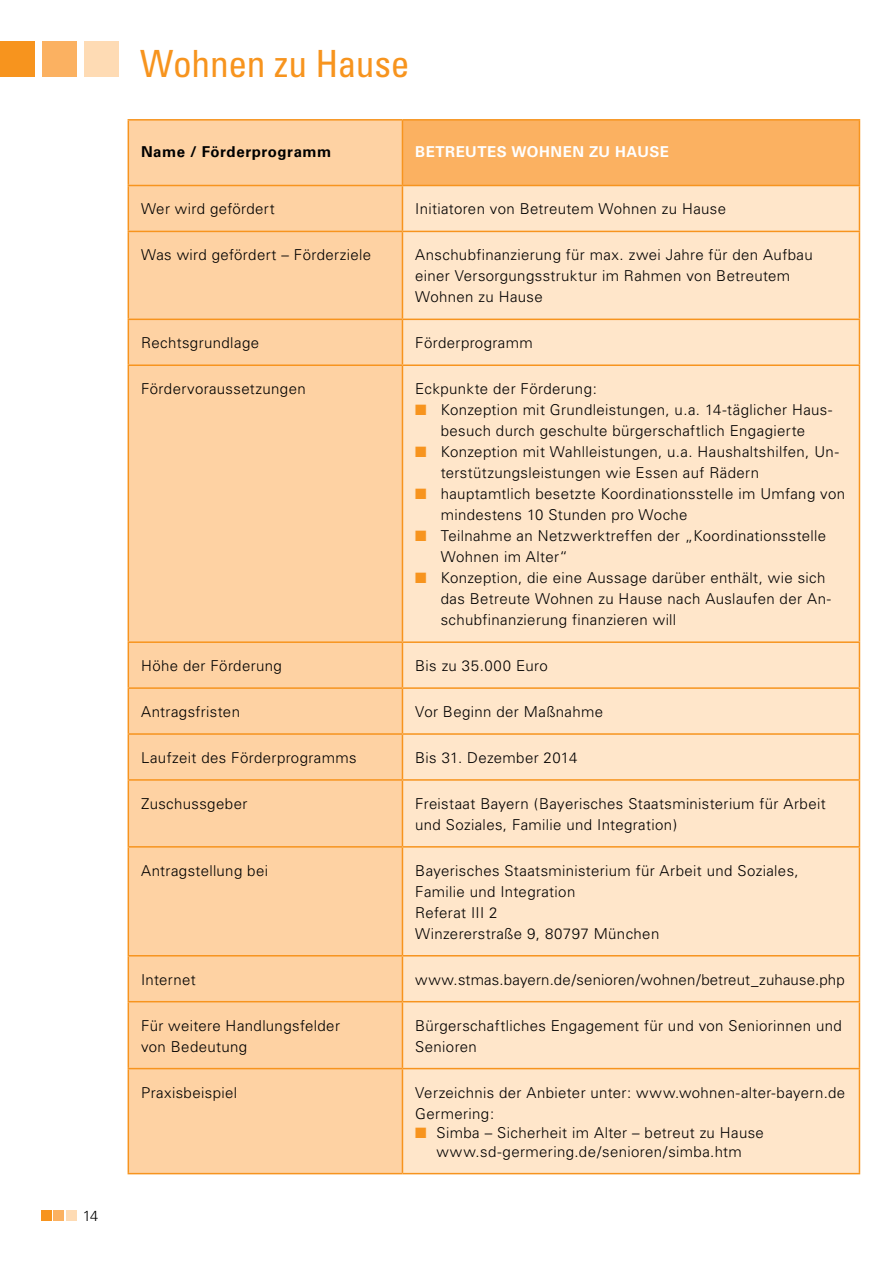
<style>
.page{position:relative;width:893px;height:1263px;background:#fff}
.page>*{position:absolute;margin:0;border:0;box-sizing:border-box;transform-origin:0 0}
.t1{font:condensed 37.5px "Univers";letter-spacing:-.01em;color:#f7941e}
.t2{font:300 15px/21px "Univers";letter-spacing:.025em;color:#000}
.t3{font:700 15px "Univers";letter-spacing:.035em;color:#fff}
.t4{font:700 15px "Univers";letter-spacing:.035em;color:#000}
.t5{font:300 14.55px "Univers";color:#000}
.s1{color:#f7941e}
</style>
<div class="page">
<div style="left:0;top:42px;width:34px;height:35px;background:#f7941e"></div>
<div style="left:42px;top:42px;width:34px;height:35px;background:#fbb161"></div>
<div style="left:84px;top:42px;width:35px;height:35px;background:#fedbb4"></div>
<div style="left:41px;top:1210px;width:10px;height:11px;background:#f7941e"></div>
<div style="left:54px;top:1210px;width:10px;height:11px;background:#fbb161"></div>
<div style="left:66px;top:1210px;width:11px;height:11px;background:#fedbb4"></div>
<div style="left:129px;top:121px;width:273px;height:1052px;background:#fed2a3"></div>
<div style="left:402px;top:120px;width:457px;height:65px;background:#fbb161"></div>
<div style="left:403px;top:186px;width:456px;height:987px;background:#ffe6ca"></div>
<hr style="left:128px;top:119px;width:274px;height:2px;background:#f7941e">
<hr style="left:128px;top:121px;width:1px;height:64px;background:#f7941e">
<hr style="left:402px;top:119px;width:458px;height:2px;background:#f7941e">
<hr style="left:402px;top:121px;width:1px;height:64px;background:#f7941e">
<hr style="left:859px;top:121px;width:1px;height:64px;background:#f7941e">
<hr style="left:128px;top:185px;width:274px;height:1px;background:#f7941e">
<hr style="left:128px;top:186px;width:1px;height:45px;background:#f7941e">
<hr style="left:402px;top:185px;width:458px;height:1px;background:#f7941e">
<hr style="left:402px;top:186px;width:1px;height:45px;background:#f7941e">
<hr style="left:859px;top:186px;width:1px;height:45px;background:#f7941e">
<hr style="left:128px;top:231px;width:274px;height:1px;background:#f7941e">
<hr style="left:128px;top:232px;width:1px;height:87px;background:#f7941e">
<hr style="left:402px;top:231px;width:458px;height:1px;background:#f7941e">
<hr style="left:402px;top:232px;width:1px;height:87px;background:#f7941e">
<hr style="left:859px;top:232px;width:1px;height:87px;background:#f7941e">
<hr style="left:128px;top:319px;width:274px;height:1px;background:#f7941e">
<hr style="left:128px;top:320px;width:1px;height:44px;background:#f7941e">
<hr style="left:402px;top:319px;width:458px;height:1px;background:#f7941e">
<hr style="left:402px;top:320px;width:1px;height:44px;background:#f7941e">
<hr style="left:859px;top:320px;width:1px;height:44px;background:#f7941e">
<hr style="left:128px;top:364px;width:274px;height:2px;background:#f7941e">
<hr style="left:128px;top:366px;width:1px;height:275px;background:#f7941e">
<hr style="left:402px;top:364px;width:458px;height:2px;background:#f7941e">
<hr style="left:402px;top:366px;width:1px;height:275px;background:#f7941e">
<hr style="left:859px;top:366px;width:1px;height:275px;background:#f7941e">
<hr style="left:128px;top:641px;width:274px;height:2px;background:#f7941e">
<hr style="left:128px;top:643px;width:1px;height:44px;background:#f7941e">
<hr style="left:402px;top:641px;width:458px;height:2px;background:#f7941e">
<hr style="left:402px;top:643px;width:1px;height:44px;background:#f7941e">
<hr style="left:859px;top:643px;width:1px;height:44px;background:#f7941e">
<hr style="left:128px;top:687px;width:274px;height:2px;background:#f7941e">
<hr style="left:128px;top:689px;width:1px;height:44px;background:#f7941e">
<hr style="left:402px;top:687px;width:458px;height:2px;background:#f7941e">
<hr style="left:402px;top:689px;width:1px;height:44px;background:#f7941e">
<hr style="left:859px;top:689px;width:1px;height:44px;background:#f7941e">
<hr style="left:128px;top:733px;width:274px;height:2px;background:#f7941e">
<hr style="left:128px;top:735px;width:1px;height:44px;background:#f7941e">
<hr style="left:402px;top:733px;width:458px;height:2px;background:#f7941e">
<hr style="left:402px;top:735px;width:1px;height:44px;background:#f7941e">
<hr style="left:859px;top:735px;width:1px;height:44px;background:#f7941e">
<hr style="left:128px;top:779px;width:274px;height:2px;background:#f7941e">
<hr style="left:128px;top:781px;width:1px;height:65px;background:#f7941e">
<hr style="left:402px;top:779px;width:458px;height:2px;background:#f7941e">
<hr style="left:402px;top:781px;width:1px;height:65px;background:#f7941e">
<hr style="left:859px;top:781px;width:1px;height:65px;background:#f7941e">
<hr style="left:128px;top:846px;width:274px;height:1px;background:#f7941e">
<hr style="left:128px;top:847px;width:1px;height:108px;background:#f7941e">
<hr style="left:402px;top:846px;width:458px;height:1px;background:#f7941e">
<hr style="left:402px;top:847px;width:1px;height:108px;background:#f7941e">
<hr style="left:859px;top:847px;width:1px;height:108px;background:#f7941e">
<hr style="left:128px;top:955px;width:274px;height:1px;background:#f7941e">
<hr style="left:128px;top:956px;width:1px;height:45px;background:#f7941e">
<hr style="left:402px;top:955px;width:458px;height:1px;background:#f7941e">
<hr style="left:402px;top:956px;width:1px;height:45px;background:#f7941e">
<hr style="left:859px;top:956px;width:1px;height:45px;background:#f7941e">
<hr style="left:128px;top:1001px;width:274px;height:1px;background:#f7941e">
<hr style="left:128px;top:1002px;width:1px;height:66px;background:#f7941e">
<hr style="left:402px;top:1001px;width:458px;height:1px;background:#f7941e">
<hr style="left:402px;top:1002px;width:1px;height:66px;background:#f7941e">
<hr style="left:859px;top:1002px;width:1px;height:66px;background:#f7941e">
<hr style="left:128px;top:1068px;width:274px;height:1px;background:#f7941e">
<hr style="left:128px;top:1069px;width:1px;height:104px;background:#f7941e">
<hr style="left:402px;top:1068px;width:458px;height:1px;background:#f7941e">
<hr style="left:402px;top:1069px;width:1px;height:104px;background:#f7941e">
<hr style="left:859px;top:1069px;width:1px;height:104px;background:#f7941e">
<hr style="left:128px;top:1173px;width:274px;height:1px;background:#f7941e">
<hr style="left:402px;top:1173px;width:458px;height:1px;background:#f7941e">
<p class="t5" style="left:83px;top:1207px;width:17px">14</p>
<h1 class="t1" style="left:140px;top:40px;width:271px">Wohnen zu Hause</h1>
<p class="t4" style="left:141px;top:143px;width:192px">NAME / FÖRDERPROGRAMM</p>
<p class="t3" style="left:415px;top:143px;width:52px">BETREUTES</p>
<p class="t3" style="left:512px;top:143px;width:28px">WOHNEN</p>
<p class="t3" style="left:589px;top:143px;width:49px">ZU HAUSE</p>
<p class="t2" style="left:141px;top:199px;width:135px">Wer wird gefördert</p>
<p class="t2" style="left:415px;top:199px;width:312px">Initiatoren von Betreutem Wohnen zu Hause</p>
<p class="t2" style="left:141px;top:244px;width:232px">Was wird gefördert – Förderziele</p>
<p class="t2" style="left:415px;top:244px;width:399px">Anschubfinanzierung für max. zwei Jahre für den Aufbau einer Versorgungsstruktur im Rahmen von Betreutem<br>Wohnen zu Hause</p>
<p class="t2" style="left:141px;top:332px;width:120px">Rechtsgrundlage</p>
<p class="t2" style="left:415px;top:332px;width:119px">Förderprogramm</p>
<p class="t2" style="left:141px;top:378px;width:166px">Fördervoraussetzungen</p>
<p class="t2" style="left:415px;top:378px;width:183px">Eckpunkte der Förderung:</p>
<p class="t2" style="left:415px;top:399px;width:419px;text-align:center"><span class="s1">■</span> Konzeption mit Grundleistungen, u.a. 14-täglicher Haus&shy;besuch durch geschulte bürgerschaftlich Engagierte</p>
<p class="t2" style="left:441px;top:441px;width:400px;text-indent:-26px"><span class="s1">■</span> Konzeption mit Wahlleistungen, u.a. Haushaltshilfen, Un&shy;terstützungsleistungen wie Essen auf Rädern</p>
<p class="t2" style="left:441px;top:483px;width:406px;text-indent:-26px"><span class="s1">■</span> hauptamtlich besetzte Koordinationsstelle im Umfang von mindestens 10 Stunden pro Woche</p>
<p class="t2" style="left:441px;top:525px;width:387px;text-indent:-26px"><span class="s1">■</span> Teilnahme an Netzwerktreffen der „Koordinationsstelle<br>Wohnen im Alter“</p>
<p class="t2" style="left:441px;top:567px;width:392px;text-indent:-26px"><span class="s1">■</span> Konzeption, die eine Aussage darüber enthält, wie sich das Betreute Wohnen zu Hause nach Auslaufen der An&shy;schubfinanzierung finanzieren will</p>
<p class="t2" style="left:141px;top:655px;width:142px">Höhe der Förderung</p>
<p class="t2" style="left:415px;top:655px;width:134px">Bis zu 35.000 Euro</p>
<p class="t2" style="left:141px;top:701px;width:100px">Antragsfristen</p>
<p class="t2" style="left:415px;top:701px;width:189px">Vor Beginn der Maßnahme</p>
<p class="t2" style="left:141px;top:747px;width:217px">Laufzeit des Förderprogramms</p>
<p class="t2" style="left:415px;top:747px;width:164px">Bis 31. Dezember 2014</p>
<p class="t2" style="left:141px;top:793px;width:108px">Zuschussgeber</p>
<p class="t2" style="left:415px;top:793px;width:412px">Freistaat Bayern (Bayerisches Staatsministerium für Arbeit und Soziales, Familie und Integration)</p>
<p class="t2" style="left:141px;top:860px;width:129px">Antragstellung bei</p>
<p class="t2" style="left:415px;top:860px;width:385px">Bayerisches Staatsministerium für Arbeit und Soziales,<br>Familie und Integration<br>Referat III 2<br>Winzererstraße 9, 80797 München</p>
<p class="t2" style="left:141px;top:969px;width:56px">Internet</p>
<p class="t2" style="left:415px;top:969px;width:431px">www.stmas.bayern.de/senioren/wohnen/betreut_zuhause.php</p>
<p class="t2" style="left:141px;top:1015px;width:200px">Für weitere Handlungsfelder von Bedeutung</p>
<p class="t2" style="left:415px;top:1015px;width:428px">Bürgerschaftliches Engagement für und von Seniorinnen und<br>Senioren</p>
<p class="t2" style="left:141px;top:1082px;width:97px">Praxisbeispiel</p>
<p class="t2" style="left:415px;top:1082px;width:432px">Verzeichnis der Anbieter unter: www.wohnen-alter-bayern.de<br>Germering:</p>
<p class="t2" style="left:415px;top:1123px;width:350px;line-height:19px;text-align:center"><span class="s1">■</span> Simba – Sicherheit im Alter – betreut zu Hause www.sd-germering.de/senioren/simba.htm</p>
</div>
